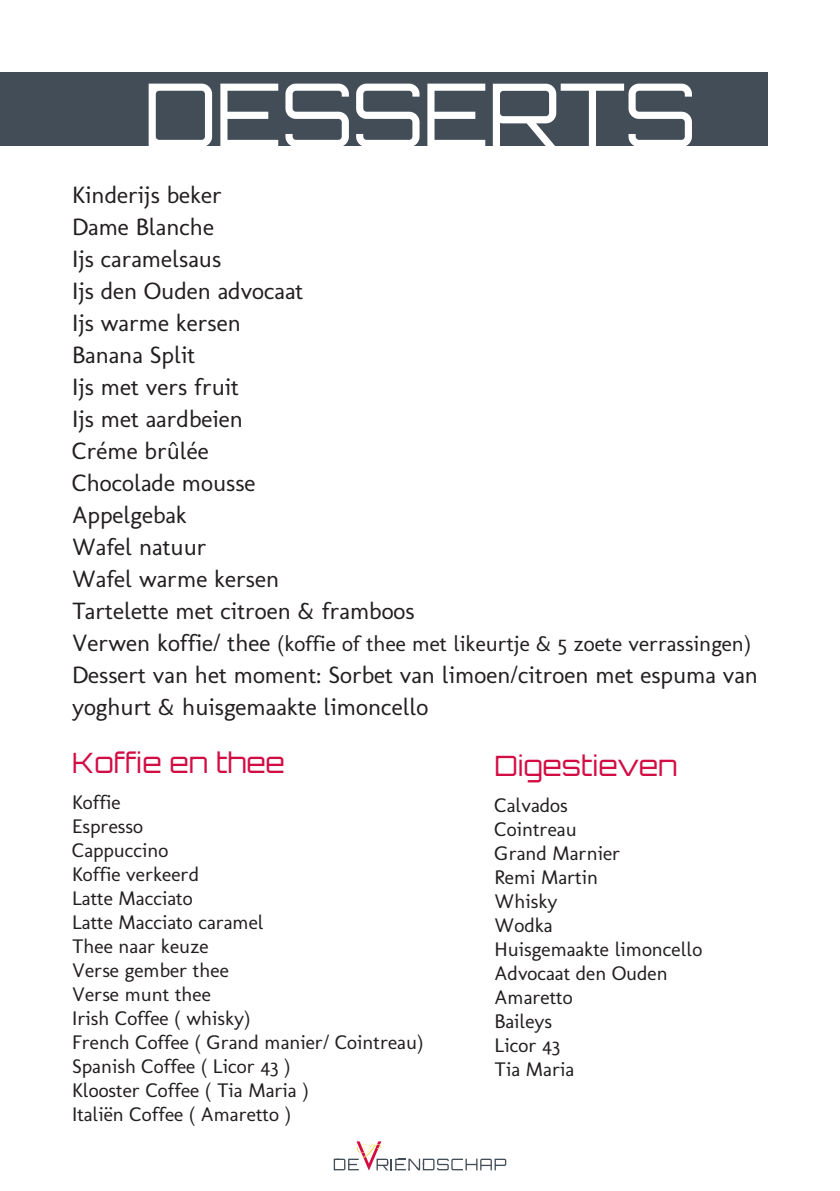
<style>
.page{position:relative;width:840px;height:1191px;background:#fff}
.page>*{position:absolute;margin:0;border:0;box-sizing:border-box;transform-origin:0 0}
.t1{font:88px "Orbitron";letter-spacing:-.02em;color:#fff}
.t2{font:28px "Orbitron";color:#d20d44}
.t3{font:24px/32px "Molengo";color:#231f20}
.t4{font:22px "Molengo";color:#231f20}
.t5{font:20px "Molengo";color:#231f20}
.s1{font-size:24px}
</style>
<div class="page">
<div style="left:0;top:72px;width:767px;height:73px;background:#434d57"></div>
<svg style="left:333px;top:1141px;width:173px;height:29px"></svg>
<p class="t1" style="left:143px;top:58px;width:554px">DESSERTS</p>
<p class="t3" style="left:72px;top:179px;width:151px">Kinderijs beker<br>Dame Blanche</p>
<p class="t3" style="left:72px;top:243px;width:151px">Ijs caramelsaus</p>
<p class="t3" style="left:72px;top:275px;width:233px">Ijs den Ouden advocaat</p>
<p class="t3" style="left:72px;top:307px;width:170px">Ijs warme kersen<br>Banana Split<br>Ijs met vers fruit</p>
<p class="t3" style="left:72px;top:403px;width:172px">Ijs met aardbeien</p>
<p class="t3" style="left:72px;top:435px;width:185px">Créme brûlée<br>Chocolade mousse</p>
<p class="t3" style="left:72px;top:499px;width:208px">Appelgebak<br>Wafel natuur<br>Wafel warme kersen</p>
<p class="t3" style="left:72px;top:595px;width:344px">Tartelette met citroen &amp; framboos</p>
<p class="t4" style="left:72px;top:630px;width:680px"><span class="s1">Verwen koffie/ thee</span> (koffie of thee met likeurtje &amp; 5 zoete verrassingen)</p>
<p class="t3" style="left:72px;top:659px;width:687px">Dessert van het moment: Sorbet van limoen/citroen met espuma van yoghurt &amp; huisgemaakte limoncello</p>
<p class="t2" style="left:72px;top:745px;width:214px">Koffie en thee</p>
<p class="t5" style="left:72px;top:790px;width:50px">Koffie</p>
<p class="t5" style="left:72px;top:814px;width:72px">Espresso</p>
<p class="t5" style="left:72px;top:838px;width:98px">Cappuccino</p>
<p class="t5" style="left:72px;top:862px;width:128px">Koffie verkeerd</p>
<p class="t5" style="left:72px;top:886px;width:122px">Latte Macciato</p>
<p class="t5" style="left:72px;top:910px;width:193px">Latte Macciato caramel</p>
<p class="t5" style="left:72px;top:934px;width:138px">Thee naar keuze</p>
<p class="t5" style="left:72px;top:958px;width:158px">Verse gember thee</p>
<p class="t5" style="left:72px;top:982px;width:140px">Verse munt thee</p>
<p class="t5" style="left:72px;top:1006px;width:180px">Irish Coffee ( whisky)</p>
<p class="t5" style="left:72px;top:1030px;width:352px">French Coffee ( Grand manier/ Cointreau)</p>
<p class="t5" style="left:72px;top:1054px;width:220px">Spanish Coffee ( Licor 43 )</p>
<p class="t5" style="left:72px;top:1078px;width:238px">Klooster Coffee ( Tia Maria )</p>
<p class="t5" style="left:72px;top:1102px;width:220px">Italiën Coffee ( Amaretto )</p>
<p class="t2" style="left:494px;top:748px;width:184px">Digestieven</p>
<p class="t5" style="left:494px;top:793px;width:75px">Calvados</p>
<p class="t5" style="left:494px;top:817px;width:83px">Cointreau</p>
<p class="t5" style="left:494px;top:841px;width:127px">Grand Marnier</p>
<p class="t5" style="left:494px;top:865px;width:105px">Remi Martin</p>
<p class="t5" style="left:494px;top:889px;width:64px">Whisky</p>
<p class="t5" style="left:494px;top:913px;width:59px">Wodka</p>
<p class="t5" style="left:494px;top:937px;width:209px">Huisgemaakte limoncello</p>
<p class="t5" style="left:494px;top:961px;width:174px">Advocaat den Ouden</p>
<p class="t5" style="left:494px;top:985px;width:79px">Amaretto</p>
<p class="t5" style="left:494px;top:1009px;width:59px">Baileys</p>
<p class="t5" style="left:494px;top:1033px;width:67px">Licor 43</p>
<p class="t5" style="left:494px;top:1057px;width:81px">Tia Maria</p>
</div>
